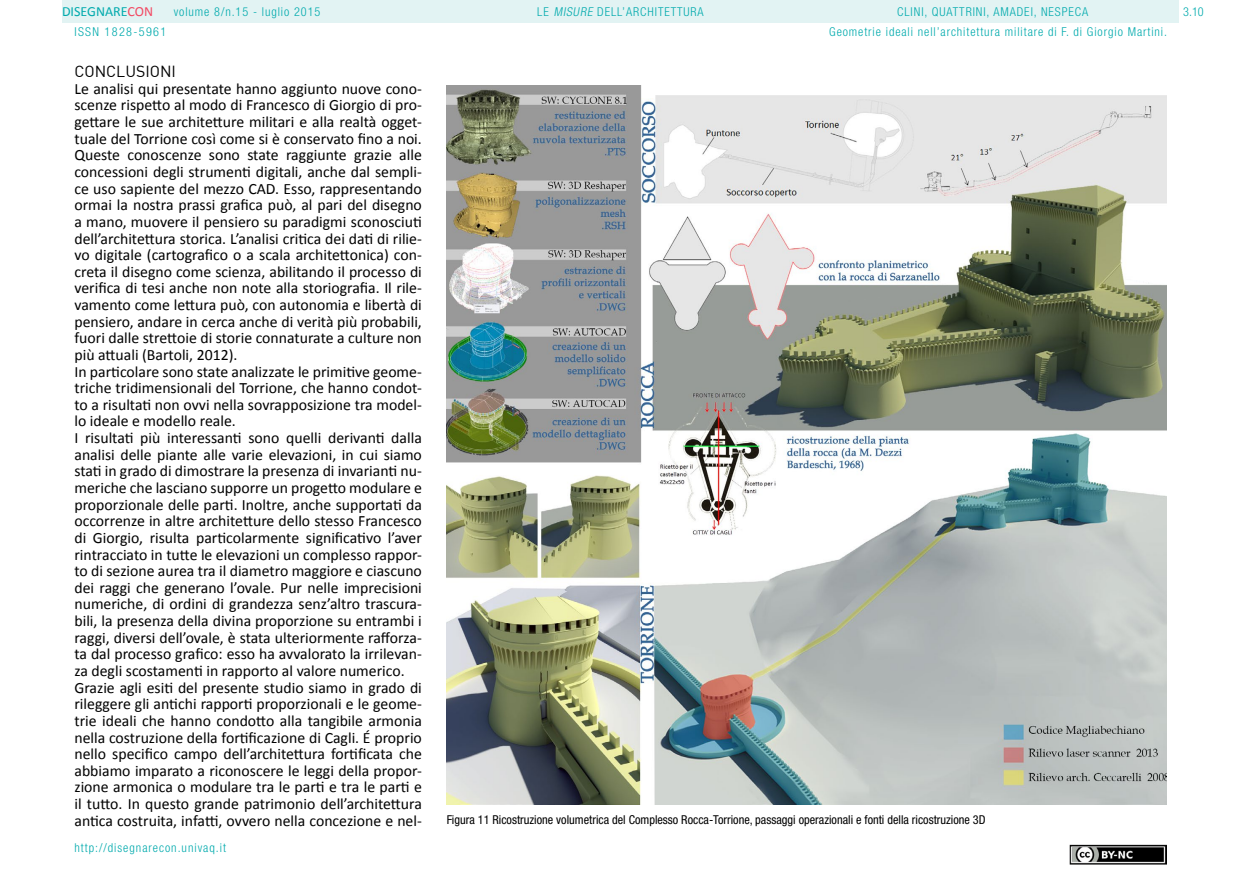
<style>
.page{position:relative;width:1241px;height:893px;background:#fff}
.page>*{position:absolute;margin:0;border:0;box-sizing:border-box;transform-origin:0 0}
.t1{font:15.75px/16.6px "Calibri";color:#000}
.t2{font:15.75px "DIN";color:#000}
.t3{font:14px "Calibri";color:#00aaad}
.t4{font:300 condensed 12.25px/19.4px "Helvetica Neue LT Std";letter-spacing:.075em;color:#00aaad}
.t5{font:condensed 12.25px "Helvetica Neue LT Std";color:#000}
.t6{font:300 condensed 12.25px "Helvetica Neue LT Std";letter-spacing:.11em;color:#00aaad}
.s1{color:#f24862}
.s2{font-style:italic}
</style>
<div class="page">
<div style="left:62px;top:0;width:1116px;height:23px;background:#e2f3f3"></div>
<img style="left:1069px;top:845px;width:97px;height:19px">
<img style="left:446px;top:85px;width:720px;height:720px">
<p class="t3" style="left:62px;top:3px;width:93px">DISEGNARE<span class="s1">CON</span></p>
<p class="t4" style="left:897px;top:2px;width:13px">Clini</p>
<p class="t4" style="left:924px;top:2px;width:22px">, quattrini</p>
<p class="t4" style="left:986px;top:2px;width:15px">, amadei</p>
<p class="t4" style="left:174px;top:2px;width:148px">volume 8/n.15 - luglio 2015</p>
<p class="t4" style="left:537px;top:2px;width:168px">LE <span class="s2">MISURE</span> DELL’ARCHITETTURA</p>
<p class="t4" style="left:1182px;top:2px;width:22px">3.10</p>
<p class="t4" style="left:829px;top:2px;width:339px;text-indent:205px">, nespeca<br>Geometrie ideali nell’architettura militare di F. di Giorgio Martini.</p>
<p class="t6" style="left:74px;top:24px;width:93px">ISSN 1828-5961</p>
<p class="t2" style="left:74px;top:62px;width:100px">CONCLUSIONI</p>
<p class="t1" style="left:74px;top:80px;width:349px">Le analisi qui presentate hanno aggiunto nuove cono&shy;scenze rispetto al modo di Francesco di Giorgio di pro&shy;gettare le sue architetture militari e alla realtà ogget&shy;tuale del Torrione così come si è conservato fino a noi.<br>Queste conoscenze sono state raggiunte grazie alle concessioni degli strumenti digitali, anche dal sempli&shy;ce uso sapiente del mezzo CAD. Esso, rappresentando ormai la nostra prassi grafica può, al pari del disegno a mano, muovere il pensiero su paradigmi sconosciuti dell’architettura storica. L’analisi critica dei dati di rilie&shy;vo digitale (cartografico o a scala architettonica) con&shy;creta il disegno come scienza, abilitando il processo di verifica di tesi anche non note alla storiografia. Il rile&shy;vamento come lettura può, con autonomia e libertà di pensiero, andare in cerca anche di verità più probabili, fuori dalle strettoie di storie connaturate a culture non più attuali (Bartoli, 2012).<br>In particolare sono state analizzate le primitive geome&shy;triche tridimensionali del Torrione, che hanno condot&shy;to a risultati non ovvi nella sovrapposizione tra model&shy;lo ideale e modello reale.<br>I risultati più interessanti sono quelli derivanti dalla analisi delle piante alle varie elevazioni, in cui siamo stati in grado di dimostrare la presenza di invarianti nu&shy;meriche che lasciano supporre un progetto modulare e proporzionale delle parti. Inoltre, anche supportati da occorrenze in altre architetture dello stesso Francesco di Giorgio, risulta particolarmente significativo l’aver rintracciato in tutte le elevazioni un complesso rappor&shy;to di sezione aurea tra il diametro maggiore e ciascuno dei raggi che generano l’ovale. Pur nelle imprecisioni numeriche, di ordini di grandezza senz’altro trascura&shy;bili, la presenza della divina proporzione su entrambi i raggi, diversi dell’ovale, è stata ulteriormente rafforza&shy;ta dal processo grafico: esso ha avvalorato la irrilevan&shy;za degli scostamenti in rapporto al valore numerico.<br>Grazie agli esiti del presente studio siamo in grado di rileggere gli antichi rapporti proporzionali e le geome&shy;trie ideali che hanno condotto alla tangibile armonia nella costruzione della fortificazione di Cagli. É proprio nello specifico campo dell’architettura fortificata che abbiamo imparato a riconoscere le leggi della propor&shy;zione armonica o modulare tra le parti e tra le parti e il tutto. In questo grande patrimonio dell’architettura antica costruita, infatti, ovvero nella concezione e nel-</p>
<p class="t4" style="left:74px;top:838px;width:153px">http://disegnarecon.univaq.it</p>
<p class="t5" style="left:446px;top:812px;width:540px">Figura 11 Ricostruzione volumetrica del Complesso Rocca-Torrione, passaggi operazionali e fonti della ricostruzione 3D</p>
</div>
